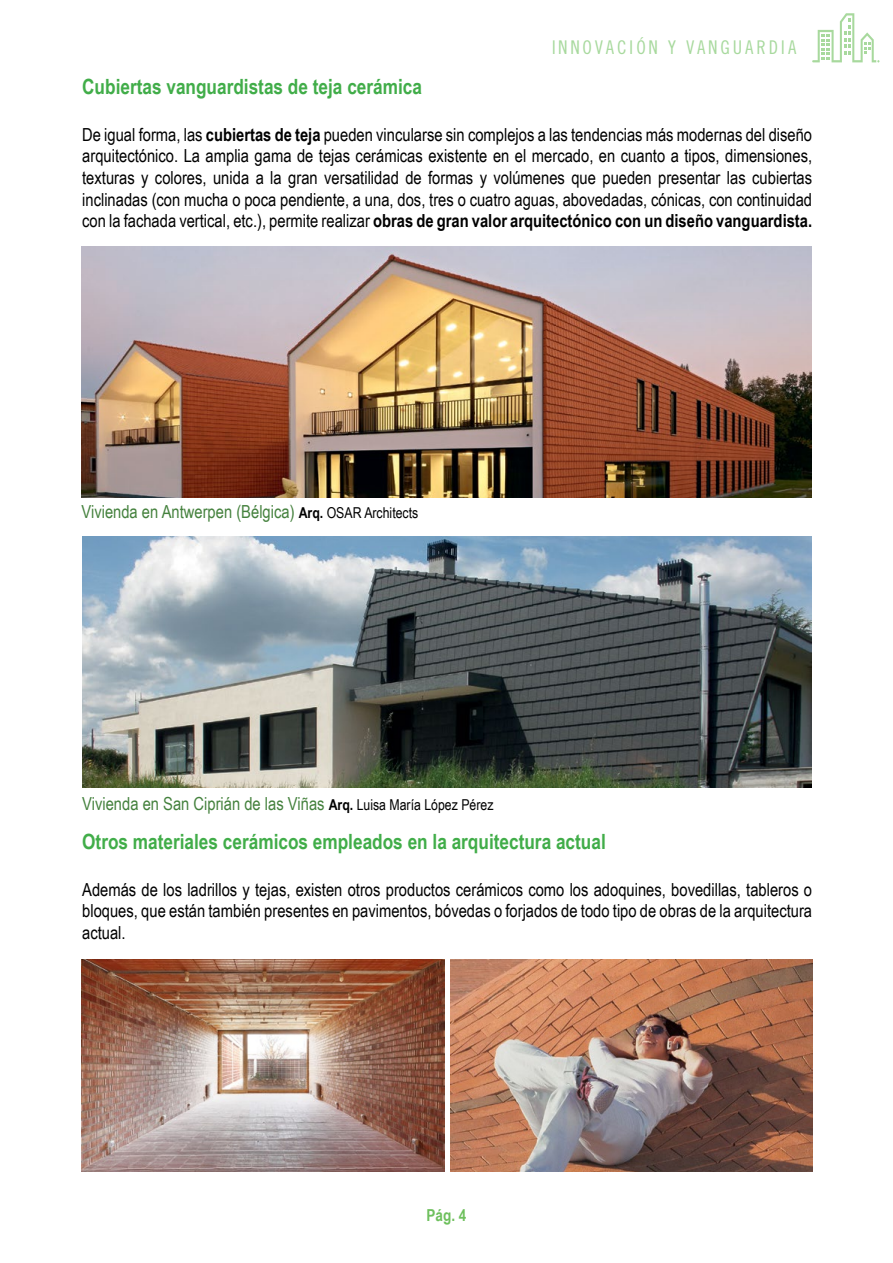
<style>
.page{position:relative;width:893px;height:1263px;background:#fff}
.page>*{position:absolute;margin:0;border:0;box-sizing:border-box;transform-origin:0 0}
.t1{font:700 21px "Arial Narrow";color:#41ad49}
.t2{font:18.9px "Trade Gothic LT Std Cn 18";letter-spacing:.15em;color:#6ec05d}
.t3{font:18px/21.6px "Arial Narrow";color:#000;text-align:justify}
.t4{font:18px "Arial Narrow";color:#44813d}
.t5{font:700 16.5px "Arial Narrow";color:#6ec05d}
.s1{font-weight:700}
.s2{font-weight:700;font-size:15px;color:#000}
.s3{font-size:15px;color:#000}
</style>
<div class="page">
<svg style="left:812px;top:13px;width:67px;height:49px"></svg>
<img style="left:81px;top:959px;width:363px;height:213px">
<img style="left:450px;top:959px;width:363px;height:213px">
<img style="left:81px;top:246px;width:730px;height:251px">
<img style="left:82px;top:536px;width:729px;height:251px">
<p class="t2" style="left:551px;top:36px;width:247px">INNOVACIÓN Y VANGUARDIA</p>
<p class="t1" style="left:82px;top:71px;width:341px">Cubiertas vanguardistas de teja cerámica</p>
<p class="t3" style="left:82px;top:123px;width:731px">De igual forma, las <span class="s1">cubiertas de teja</span> pueden vincularse sin complejos a las tendencias más modernas del diseño arquitectónico. La amplia gama de tejas cerámicas existente en el mercado, en cuanto a tipos, dimensiones, texturas y colores, unida a la gran versatilidad de formas y volúmenes que pueden presentar las cubiertas inclinadas (con mucha o poca pendiente, a una, dos, tres o cuatro aguas, abovedadas, cónicas, con continuidad con la fachada vertical, etc.), permite realizar <span class="s1">obras de gran valor arquitectónico con un diseño vanguardista.</span></p>
<p class="t4" style="left:81px;top:498px;width:338px">Vivienda en Antwerpen (Bélgica) <span class="s2">Arq.</span> <span class="s3">OSAR Architects</span></p>
<p class="t4" style="left:82px;top:790px;width:413px">Vivienda en San Ciprián de las Viñas <span class="s2">Arq.</span> <span class="s3">Luisa María López Pérez</span></p>
<p class="t1" style="left:82px;top:825px;width:525px">Otros materiales cerámicos empleados en la arquitectura actual</p>
<p class="t3" style="left:82px;top:878px;width:731px">Además de los ladrillos y tejas, existen otros productos cerámicos como los adoquines, bovedillas, tableros o bloques, que están también presentes en pavimentos, bóvedas o forjados de todo tipo de obras de la arquitectura actual.</p>
<p class="t5" style="left:427px;top:1203px;width:41px">Pág. 4</p>
</div>
